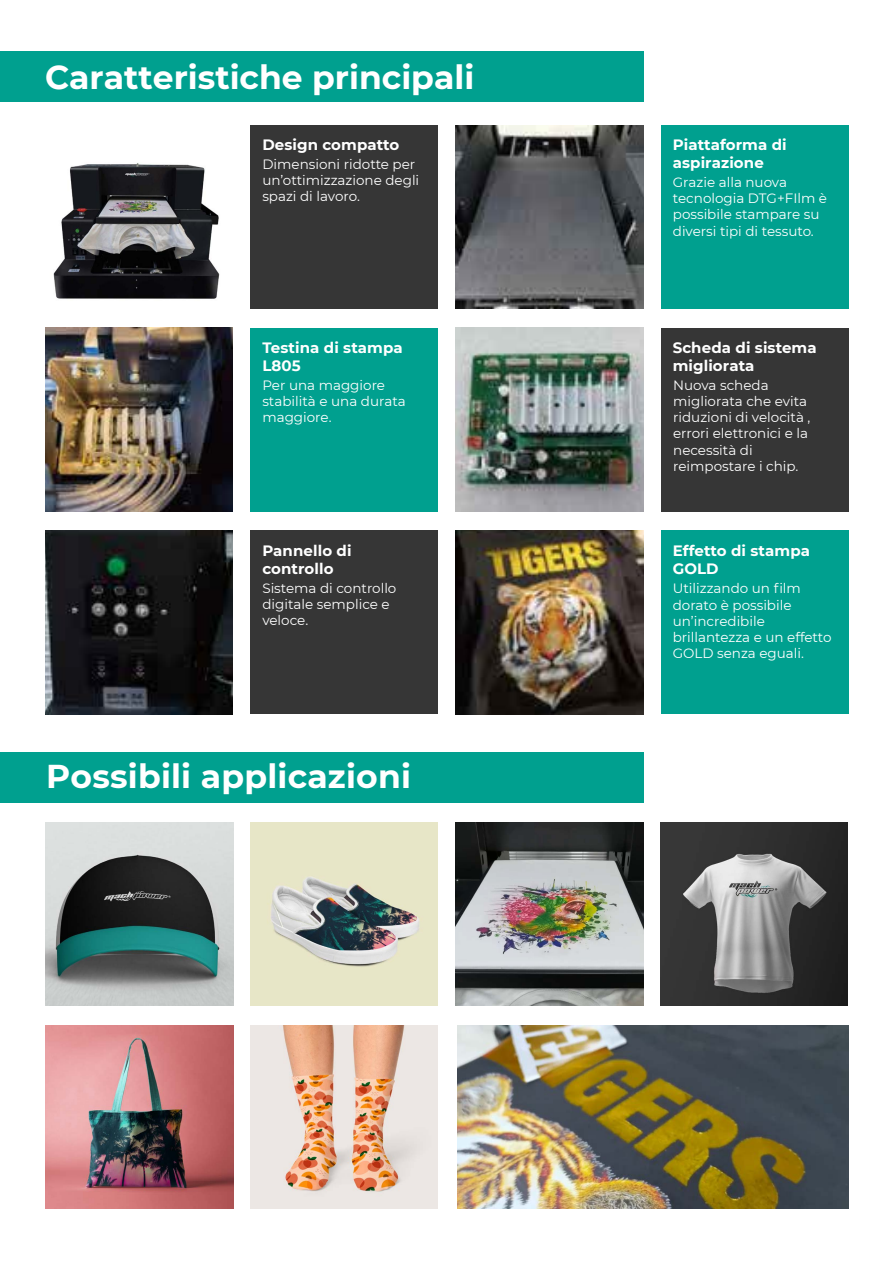
<style>
.page{position:relative;width:893px;height:1263px;background:#fff}
.page>*{position:absolute;margin:0;border:0;box-sizing:border-box;transform-origin:0 0}
.t1{font:700 33px "Montserrat";color:#fff}
.t2{font:700 15px/18px "Montserrat";letter-spacing:.005em;color:#fff}
.t3{font:13.5px/16.2px "Montserrat";color:#fff}
</style>
<div class="page">
<div style="left:0;top:751px;width:643px;height:51px;background:#00a08f"></div>
<div style="left:0;top:51px;width:643px;height:51px;background:#00a08f"></div>
<div style="left:250px;top:125px;width:188px;height:183px;background:#363636"></div>
<div style="left:250px;top:328px;width:188px;height:183px;background:#00a08f"></div>
<div style="left:661px;top:125px;width:187px;height:183px;background:#00a08f"></div>
<img style="left:53px;top:163px;width:167px;height:136px">
<img style="left:45px;top:328px;width:188px;height:183px">
<img style="left:45px;top:531px;width:188px;height:183px">
<img style="left:455px;top:125px;width:188px;height:183px">
<img style="left:455px;top:328px;width:188px;height:183px">
<img style="left:455px;top:531px;width:188px;height:183px">
<div style="left:661px;top:328px;width:187px;height:183px;background:#363636"></div>
<div style="left:250px;top:531px;width:188px;height:183px;background:#363636"></div>
<img style="left:250px;top:823px;width:188px;height:183px">
<img style="left:46px;top:823px;width:188px;height:183px">
<img style="left:250px;top:1025px;width:188px;height:184px">
<img style="left:46px;top:1025px;width:188px;height:184px">
<div style="left:661px;top:531px;width:187px;height:183px;background:#00a08f"></div>
<img style="left:455px;top:823px;width:188px;height:183px">
<img style="left:660px;top:823px;width:188px;height:183px">
<img style="left:457px;top:1025px;width:391px;height:184px">
<h1 class="t1" style="left:45px;top:53px;width:431px">Caratteristiche principali</h1>
<p class="t2" style="left:262px;top:135px;width:138px">Design compatto</p>
<p class="t3" style="left:262px;top:156px;width:158px">Dimensioni ridotte per un’ottimizzazione degli spazi di lavoro.</p>
<p class="t2" style="left:262px;top:338px;width:142px">Testina di stampa<br>L805</p>
<p class="t3" style="left:262px;top:377px;width:145px">Per una maggiore stabilità e una durata maggiore.</p>
<p class="t2" style="left:262px;top:540px;width:91px">Pannello di controllo</p>
<p class="t3" style="left:262px;top:579px;width:136px">Sistema di controllo digitale semplice e veloce.</p>
<h1 class="t1" style="left:46px;top:753px;width:366px">Possibili applicazioni</h1>
<p class="t2" style="left:673px;top:135px;width:115px">Piattaforma di aspirazione</p>
<p class="t3" style="left:673px;top:174px;width:156px">Grazie alla nuova tecnologia DTG+FIlm è possibile stampare su diversi tipi di tessuto.</p>
<p class="t2" style="left:673px;top:338px;width:145px">Scheda di sistema migliorata</p>
<p class="t3" style="left:673px;top:376px;width:139px">Nuova scheda migliorata che evita riduzioni di velocità , errori elettronici e la necessità di reimpostare i chip.</p>
<p class="t2" style="left:673px;top:541px;width:139px">Effetto di stampa<br>GOLD</p>
<p class="t3" style="left:673px;top:580px;width:160px">Utilizzando un film dorato è possibile un’incredibile brillantezza e un effetto<br>GOLD senza eguali.</p>
</div>
